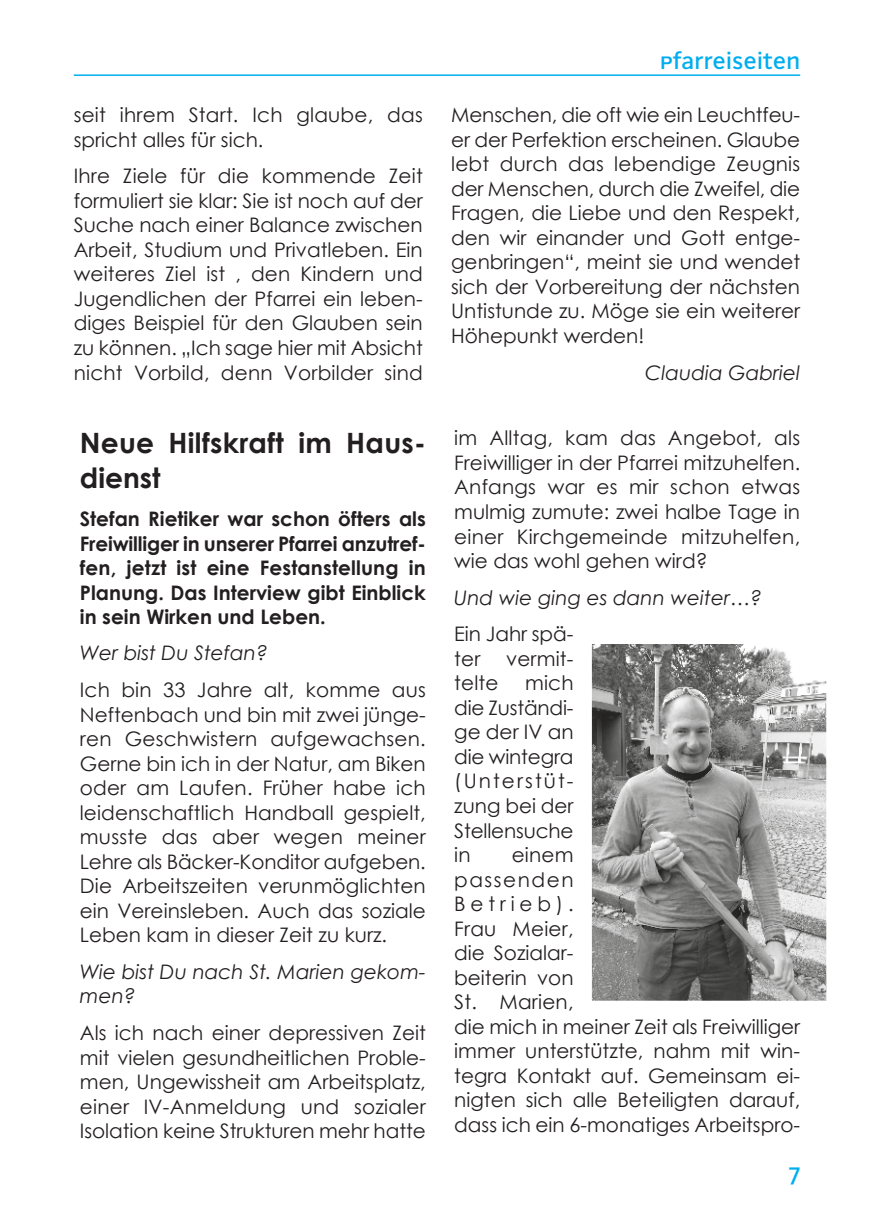
<style>
.page{position:relative;width:874px;height:1225px;background:#fff}
.page>*{position:absolute;margin:0;border:0;box-sizing:border-box;transform-origin:0 0}
.t1{font:700 28px/34.4px "Century Gothic";letter-spacing:.01em;color:#231f20}
.t2{font:500 24px "AB Newut Plain";color:#00aeef}
.t3{font:20px/24.6px "Century Gothic";color:#231f20;text-align:justify}
.t4{font:700 20px/24.6px "Century Gothic";color:#231f20;text-align:justify}
.t5{font:italic 20px/24.6px "Century Gothic";color:#231f20}
</style>
<div class="page">
<hr style="left:74px;top:74px;width:725px;height:2px;background:#00aeef">
<img style="left:591px;top:644px;width:234px;height:356px">
<p class="t3" style="left:74px;top:104px;width:350px">seit ihrem Start. Ich glaube, das spricht alles für sich.</p>
<p class="t3" style="left:74px;top:165px;width:350px">Ihre Ziele für die kommende Zeit formuliert sie klar: Sie ist noch auf der Suche nach einer Balance zwischen Arbeit, Studium und Privatleben. Ein weiteres Ziel ist , den Kindern und Jugendlichen der Pfarrei ein leben&shy;diges Beispiel für den Glauben sein zu können. „Ich sage hier mit Absicht nicht Vorbild, denn Vorbilder sind</p>
<h1 class="t1" style="left:80px;top:428px;width:347px">Neue Hilfskraft im Haus&shy;dienst</h1>
<p class="t4" style="left:80px;top:508px;width:347px">Stefan Rietiker war schon öfters als Freiwilliger in unserer Pfarrei anzutref&shy;fen, jetzt ist eine Festanstellung in Planung. Das Interview gibt Einblick in sein Wirken und Leben.</p>
<p class="t5" style="left:80px;top:642px;width:189px">Wer bist Du Stefan?</p>
<p class="t3" style="left:80px;top:679px;width:347px">Ich bin 33 Jahre alt, komme aus Neftenbach und bin mit zwei jünge&shy;ren Geschwistern aufgewachsen.<br>Gerne bin ich in der Natur, am Biken oder am Laufen. Früher habe ich leidenschaftlich Handball gespielt, musste das aber wegen meiner Lehre als Bäcker-Konditor aufgeben.<br>Die Arbeitszeiten verunmöglichten ein Vereinsleben. Auch das soziale Leben kam in dieser Zeit zu kurz.</p>
<p class="t5" style="left:80px;top:961px;width:347px">Wie bist Du nach St. Marien gekom&shy;men?</p>
<p class="t3" style="left:80px;top:1022px;width:347px">Als ich nach einer depressiven Zeit mit vielen gesundheitlichen Proble&shy;men, Ungewissheit am Arbeitsplatz, einer IV-Anmeldung und sozialer Isolation keine Strukturen mehr hatte</p>
<p class="t2" style="left:659px;top:51px;width:142px">Pfarreiseiten</p>
<p class="t3" style="left:451px;top:104px;width:350px">Menschen, die oft wie ein Leuchtfeu&shy;er der Perfektion erscheinen. Glaube lebt durch das lebendige Zeugnis der Menschen, durch die Zweifel, die Fragen, die Liebe und den Respekt, den wir einander und Gott entge&shy;genbringen“, meint sie und wendet sich der Vorbereitung der nächsten Untistunde zu. Möge sie ein weiterer Höhepunkt werden!</p>
<p class="t5" style="left:645px;top:362px;width:156px">Claudia Gabriel</p>
<p class="t3" style="left:454px;top:427px;width:347px">im Alltag, kam das Angebot, als Freiwilliger in der Pfarrei mitzuhelfen.<br>Anfangs war es mir schon etwas mulmig zumute: zwei halbe Tage in einer Kirchgemeinde mitzuhelfen, wie das wohl gehen wird?</p>
<p class="t5" style="left:454px;top:587px;width:309px">Und wie ging es dann weiter…?</p>
<p class="t3" style="left:454px;top:623px;width:121px">Ein Jahr spä&shy;ter</p>
<p class="t3" style="left:506px;top:648px;width:69px">vermit-</p>
<p class="t3" style="left:454px;top:672px;width:121px;text-indent:71px">mich die Zuständi&shy;ge der IV an die wintegra (Unterstüt&shy;zung bei der Stellensuche in</p>
<p class="t3" style="left:454px;top:672px;width:46px">telte</p>
<p class="t3" style="left:454px;top:844px;width:347px;text-align:left;text-indent:57px">einem<br>passenden<br>Betrieb).<br>Frau Meier,<br>die Sozialar-<br>beiterin von<br>St. Marien,<br>die mich in meiner Zeit als Freiwilliger immer unterstützte, nahm mit win&shy;tegra Kontakt auf. Gemeinsam ei&shy;nigten sich alle Beteiligten darauf, dass ich ein 6-monatiges Arbeitspro-</p>
<p class="t2" style="left:788px;top:1161px;width:13px">7</p>
</div>
